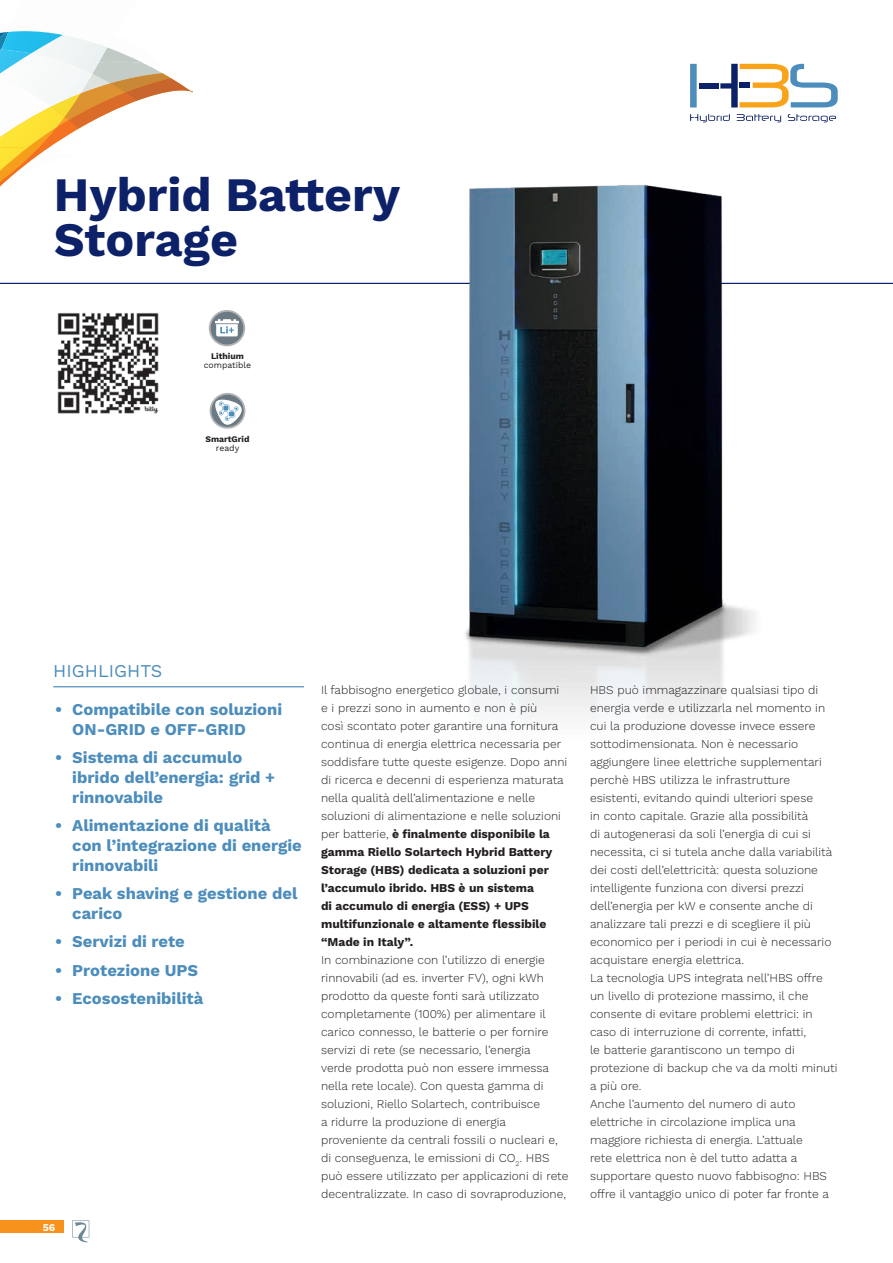
<style>
.page{position:relative;width:893px;height:1263px;background:#fff}
.page>*{position:absolute;margin:0;border:0;box-sizing:border-box;transform-origin:0 0}
.t1{font:700 48px/45px "Work Sans";color:#0d2169}
.t2{font:18px "Work Sans";color:#4c8dbc}
.t3{font:700 16.5px/19.8px "Work Sans";color:#4c8dbc}
.t4{font:300 12px/18px "Work Sans";color:#231f20}
.t5{font:700 10.5px "Work Sans";color:#fff}
.t6{font:700 8.7px "Work Sans";color:#231f20}
.t7{font:8.7px "Work Sans";color:#231f20}
.s1{font-weight:700}
</style>
<div class="page">
<svg style="left:72px;top:1220px;width:17px;height:23px"></svg>
<svg style="left:65px;top:66px;width:128px;height:71px"></svg>
<img style="left:0;top:32px;width:1px;height:18px">
<img style="left:107px;top:63px;width:57px;height:6px">
<img style="left:107px;top:47px;width:36px;height:16px">
<img style="left:0;top:106px;width:65px;height:44px">
<img style="left:50px;top:74px;width:42px;height:32px">
<img style="left:51px;top:94px;width:29px;height:23px">
<img style="left:27px;top:128px;width:29px;height:21px">
<img style="left:73px;top:66px;width:26px;height:8px">
<img style="left:0;top:148px;width:37px;height:39px">
<img style="left:50px;top:66px;width:23px;height:16px">
<img style="left:0;top:50px;width:31px;height:24px">
<img style="left:31px;top:35px;width:76px;height:31px">
<img style="left:1px;top:31px;width:62px;height:22px">
<div style="left:0;top:1220px;width:64px;height:13px;background:#f7931d"></div>
<hr style="left:53px;top:686px;width:251px;height:1px;background:#4c8dbc">
<hr style="left:0;top:283px;width:893px;height:1px;background:#0d2169">
<div style="left:699px;top:83px;width:19px;height:6px;background:#0d2169"></div>
<svg style="left:690px;top:64px;width:7px;height:42px"></svg>
<svg style="left:720px;top:64px;width:118px;height:43px"></svg>
<svg style="left:773px;top:114px;width:63px;height:8px"></svg>
<img style="left:405px;top:106px;width:368px;height:611px">
<svg style="left:209px;top:310px;width:36px;height:36px"></svg>
<div style="left:211px;top:312px;width:32px;height:32px;background:#6b7a83;border-radius:50%"></div>
<svg style="left:215px;top:319px;width:24px;height:17px"></svg>
<svg style="left:210px;top:393px;width:35px;height:36px"></svg>
<div style="left:211px;top:395px;width:33px;height:32px;background:#6b7a83;border-radius:50%"></div>
<svg style="left:213px;top:397px;width:30px;height:29px"></svg>
<img style="left:57px;top:312px;width:102px;height:102px">
<h1 class="t1" style="left:54px;top:174px;width:348px">Hybrid Battery<br>Storage</h1>
<p class="t6" style="left:211px;top:351px;width:34px">Lithium</p>
<p class="t7" style="left:204px;top:360px;width:49px">compatible</p>
<p class="t6" style="left:206px;top:434px;width:45px">SmartGrid</p>
<p class="t7" style="left:216px;top:443px;width:25px">ready</p>
<h2 class="t2" style="left:53px;top:660px;width:110px">HIGHLIGHTS</h2>
<h3 class="t3" style="left:72px;top:701px;width:211px;text-indent:-17px">• Compatibile con soluzioni<br>ON-GRID e OFF-GRID</h3>
<h3 class="t3" style="left:72px;top:749px;width:204px;text-indent:-17px">• Sistema di accumulo ibrido dell’energia: grid + rinnovabile</h3>
<h3 class="t3" style="left:72px;top:816px;width:231px;text-indent:-17px">• Alimentazione di qualità con l’integrazione di energie rinnovabili</h3>
<h3 class="t3" style="left:72px;top:884px;width:227px;text-indent:-17px">• Peak shaving e gestione del carico</h3>
<h3 class="t3" style="left:55px;top:932px;width:131px">• Servizi di rete</h3>
<h3 class="t3" style="left:55px;top:961px;width:144px">• Protezione UPS</h3>
<h3 class="t3" style="left:55px;top:989px;width:150px">• Ecosostenibilità</h3>
<p class="t5" style="left:43px;top:1221px;width:14px">56</p>
<p class="t4" style="left:321px;top:681px;width:248px">Il fabbisogno energetico globale, i consumi e i prezzi sono in aumento e non è più<br>così scontato poter garantire una fornitura continua di energia elettrica necessaria per soddisfare tutte queste esigenze. Dopo anni di ricerca e decenni di esperienza maturata nella qualità dell’alimentazione e nelle soluzioni di alimentazione e nelle soluzioni per batterie, <span class="s1">è finalmente disponibile la gamma Riello Solartech Hybrid Battery Storage (HBS) dedicata a soluzioni per l’accumulo ibrido. HBS è un sistema<br>di accumulo di energia (ESS) + UPS multifunzionale e altamente flessibile “Made in Italy”.</span></p>
<p class="t4" style="left:321px;top:951px;width:249px">In combinazione con l’utilizzo di energie rinnovabili (ad es. inverter FV), ogni kWh prodotto da queste fonti sarà utilizzato completamente (100%) per alimentare il carico connesso, le batterie o per fornire servizi di rete (se necessario, l’energia<br>verde prodotta può non essere immessa nella rete locale). Con questa gamma di soluzioni, Riello Solartech, contribuisce<br>a ridurre la produzione di energia proveniente da centrali fossili o nucleari e, di conseguenza, le emissioni di CO<sub>2</sub>. HBS può essere utilizzato per applicazioni di rete decentralizzate. In caso di sovraproduzione,</p>
<p class="t4" style="left:590px;top:681px;width:249px">HBS può immagazzinare qualsiasi tipo di energia verde e utilizzarla nel momento in cui la produzione dovesse invece essere sottodimensionata. Non è necessario aggiungere linee elettriche supplementari perchè HBS utilizza le infrastrutture esistenti, evitando quindi ulteriori spese<br>in conto capitale. Grazie alla possibilità<br>di autogenerasi da soli l’energia di cui si necessita, ci si tutela anche dalla variabilità dei costi dell’elettricità: questa soluzione intelligente funziona con diversi prezzi dell’energia per kW e consente anche di analizzare tali prezzi e di scegliere il più economico per i periodi in cui è necessario acquistare energia elettrica.<br>La tecnologia UPS integrata nell’HBS offre un livello di protezione massimo, il che consente di evitare problemi elettrici: in caso di interruzione di corrente, infatti,<br>le batterie garantiscono un tempo di protezione di backup che va da molti minuti a più ore.<br>Anche l’aumento del numero di auto elettriche in circolazione implica una maggiore richiesta di energia. L’attuale<br>rete elettrica non è del tutto adatta a supportare questo nuovo fabbisogno: HBS offre il vantaggio unico di poter far fronte a</p>
</div>
